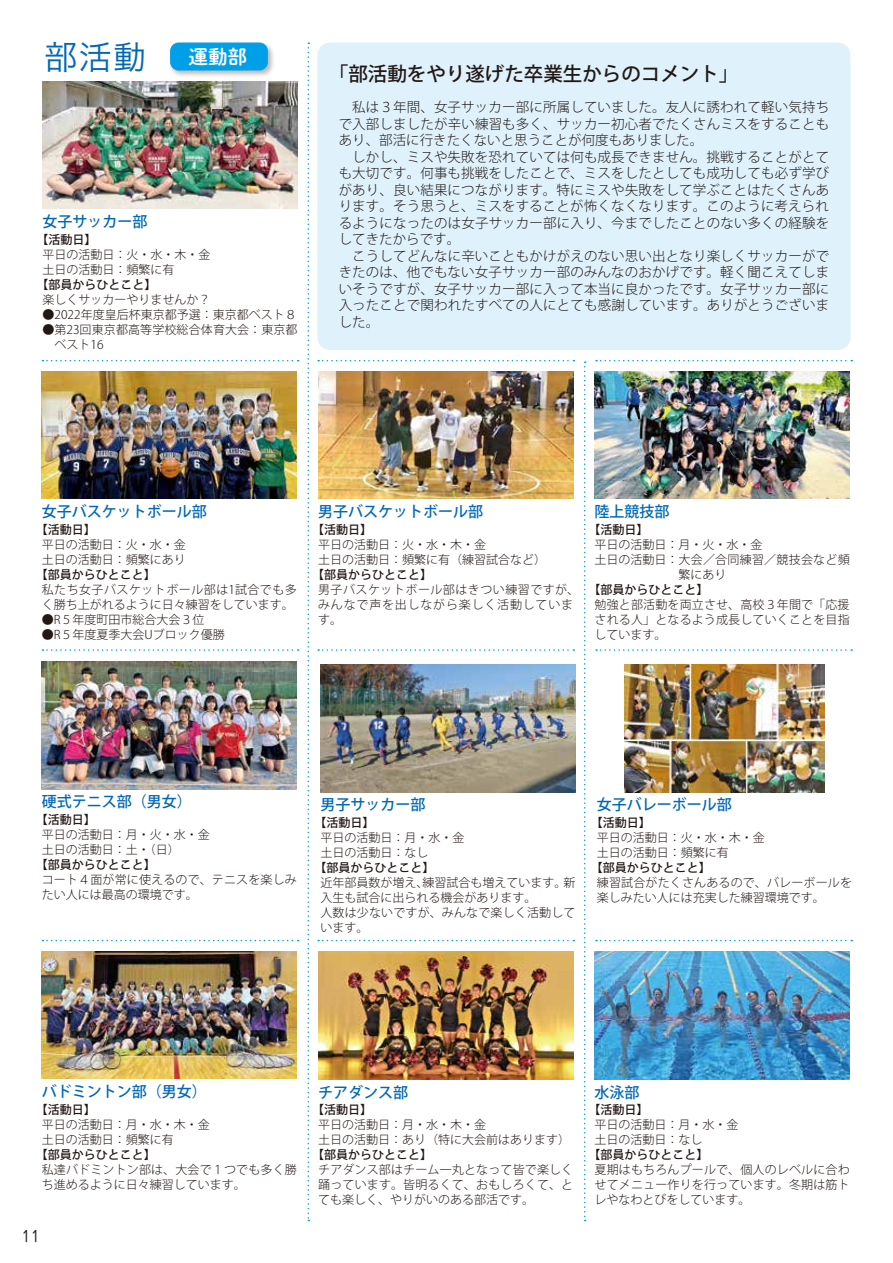
<style>
.page{position:relative;width:893px;height:1263px;background:#fff}
.page>*{position:absolute;margin:0;border:0;box-sizing:border-box;transform-origin:0 0}
.t1{font:34.5px "Koburina Go Std N W3";color:#0068b7}
.t2{font:500 19.5px "Koz Go Pr 6 N";color:#221815}
.t3{font:19.5px "Shuei M Go Std B";color:#fff}
.t4{font:500 15px "Koz Go Pr 6 N";color:#0068b7}
.t5{font:15px "Jun 201 Pro";color:#221815}
.t6{font:300 13.5px/16.5px "Koz Go Pr 6 N";letter-spacing:.01em;color:#221815}
.t7{font:300 12px/15px "Koz Go Pr 6 N";color:#221815}
.t8{font:500 12px "Koz Go Pr 6 N";color:#221815}
.t9{font:300 12px/15px "Koz Go Pr 6 N";letter-spacing:.055em;color:#221815}
.t10{font:300 12px "Koz Go Pr 6 N";letter-spacing:.02em;color:#221815}
</style>
<div class="page">
<svg style="left:308px;top:43px;width:1px;height:1178px"></svg>
<svg style="left:43px;top:360px;width:256px;height:1px"></svg>
<svg style="left:318px;top:360px;width:256px;height:1px"></svg>
<svg style="left:596px;top:360px;width:256px;height:1px"></svg>
<svg style="left:43px;top:649px;width:256px;height:2px"></svg>
<svg style="left:318px;top:649px;width:256px;height:2px"></svg>
<svg style="left:596px;top:649px;width:256px;height:2px"></svg>
<svg style="left:43px;top:940px;width:256px;height:1px"></svg>
<svg style="left:318px;top:940px;width:256px;height:1px"></svg>
<svg style="left:596px;top:940px;width:256px;height:1px"></svg>
<svg style="left:584px;top:361px;width:2px;height:860px"></svg>
<div style="left:168px;top:41px;width:107px;height:37px;background:#221815;opacity:.3"></div>
<div style="left:170px;top:43px;width:98px;height:28px;background:#00a0e9;border-radius:9px"></div>
<img style="left:43px;top:81px;width:255px;height:128px">
<img style="left:42px;top:371px;width:255px;height:128px">
<img style="left:42px;top:661px;width:255px;height:128px">
<img style="left:42px;top:951px;width:255px;height:128px">
<img style="left:318px;top:371px;width:255px;height:128px">
<img style="left:320px;top:665px;width:256px;height:127px">
<img style="left:318px;top:952px;width:255px;height:127px">
<img style="left:595px;top:371px;width:255px;height:128px">
<img style="left:624px;top:665px;width:200px;height:127px">
<img style="left:595px;top:952px;width:255px;height:127px">
<div style="left:317px;top:43px;width:533px;height:307px;background:#dff2fc;border-radius:13px"></div>
<h1 class="t1" style="left:44px;top:31px;width:105px">部活動</h1>
<h2 class="t3" style="left:189px;top:42px;width:60px">運動部</h2>
<p class="t4" style="left:43px;top:213px;width:106px">女子サッカー部</p>
<p class="t8" style="left:37px;top:232px;width:61px">【活動日】</p>
<p class="t7" style="left:43px;top:247px;width:170px">平日の活動日：火・水・木・金土日の活動日：頻繁に有</p>
<p class="t8" style="left:37px;top:277px;width:121px">【部員からひとこと】</p>
<p class="t7" style="left:43px;top:292px;width:170px">楽しくサッカーやりませんか？</p>
<p class="t7" style="left:43px;top:307px;width:256px">●2022年度皇后杯東京都予選：東京都ベスト８</p>
<p class="t7" style="left:55px;top:322px;width:245px;text-indent:-12px">●第23回東京都高等学校総合体育大会：東京都ベスト16</p>
<h2 class="t2" style="left:329px;top:63px;width:411px">「部活動をやり遂げた卒業生からのコメント」</h2>
<p class="t6" style="left:339px;top:99px;width:492px">　私は３年間、女子サッカー部に所属していました。友人に誘われて軽い気持ちで入部しましたが辛い練習も多く、サッカー初心者でたくさんミスをすることもあり、部活に行きたくないと思うことが何度もありました。<br>　しかし、ミスや失敗を恐れていては何も成長できません。挑戦することがとても大切です。何事も挑戦をしたことで、ミスをしたとしても成功しても必ず学びがあり、良い結果につながります。特にミスや失敗をして学ぶことはたくさんあります。そう思うと、ミスをすることが怖くなくなります。このように考えられるようになったのは女子サッカー部に入り、今までしたことのない多くの経験をしてきたからです。<br>　こうしてどんなに辛いこともかけがえのない思い出となり楽しくサッカーができたのは、他でもない女子サッカー部のみんなのおかげです。軽く聞こえてしまいそうですが、女子サッカー部に入って本当に良かったです。女子サッカー部に入ったことで関われたすべての人にとても感謝しています。ありがとうございました。</p>
<p class="t4" style="left:42px;top:503px;width:167px">女子バスケットボール部</p>
<p class="t8" style="left:36px;top:523px;width:61px">【活動日】</p>
<p class="t7" style="left:42px;top:537px;width:145px">平日の活動日：火・水・金土日の活動日：頻繁にあり</p>
<p class="t8" style="left:36px;top:568px;width:121px">【部員からひとこと】</p>
<p class="t7" style="left:42px;top:582px;width:257px">私たち女子バスケットボール部は1試合でも多く勝ち上がれるように日々練習をしています。</p>
<p class="t7" style="left:42px;top:612px;width:164px">●R５年度町田市総合大会３位</p>
<p class="t7" style="left:42px;top:627px;width:185px">●R５年度夏季大会Uブロック優勝</p>
<p class="t4" style="left:318px;top:503px;width:166px">男子バスケットボール部</p>
<p class="t8" style="left:312px;top:523px;width:61px">【活動日】</p>
<p class="t7" style="left:318px;top:537px;width:229px">平日の活動日：火・水・木・金<br>土日の活動日：頻繁に有（練習試合など）</p>
<p class="t8" style="left:312px;top:568px;width:121px">【部員からひとこと】</p>
<p class="t9" style="left:318px;top:582px;width:263px">男子バスケットボール部はきつい練習ですが、みんなで声を出しながら楽しく活動しています。</p>
<p class="t4" style="left:595px;top:503px;width:76px">陸上競技部</p>
<p class="t8" style="left:589px;top:523px;width:61px">【活動日】</p>
<p class="t7" style="left:595px;top:537px;width:169px">平日の活動日：月・火・水・金</p>
<p class="t10" style="left:595px;top:553px;width:257px">土日の活動日：大会／合同練習／競技会など頻</p>
<p class="t7" style="left:679px;top:567px;width:49px">繁にあり</p>
<p class="t8" style="left:589px;top:583px;width:121px">【部員からひとこと】</p>
<p class="t7" style="left:595px;top:597px;width:257px;text-align:justify">勉強と部活動を両立させ、高校３年間で「応援される人」となるよう成長していくことを目指しています。</p>
<p class="t4" style="left:42px;top:793px;width:151px">硬式テニス部（男女）</p>
<p class="t8" style="left:36px;top:813px;width:61px">【活動日】</p>
<p class="t7" style="left:42px;top:827px;width:170px">平日の活動日：月・火・水・金土日の活動日：土・（日）</p>
<p class="t8" style="left:36px;top:858px;width:121px">【部員からひとこと】</p>
<p class="t7" style="left:42px;top:872px;width:257px">コート４面が常に使えるので、テニスを楽しみたい人には最高の環境です。</p>
<p class="t4" style="left:320px;top:796px;width:106px">男子サッカー部</p>
<p class="t8" style="left:314px;top:816px;width:61px">【活動日】</p>
<p class="t7" style="left:320px;top:830px;width:145px">平日の活動日：月・水・金土日の活動日：なし</p>
<p class="t8" style="left:314px;top:861px;width:121px">【部員からひとこと】</p>
<p class="t7" style="left:320px;top:875px;width:257px">近年部員数が増え、練習試合も増えています。新入生も試合に出られる機会があります。<br>人数は少ないですが、みんなで楽しく活動しています。</p>
<p class="t4" style="left:597px;top:796px;width:136px">女子バレーボール部</p>
<p class="t8" style="left:591px;top:816px;width:61px">【活動日】</p>
<p class="t7" style="left:597px;top:830px;width:169px">平日の活動日：火・水・木・金土日の活動日：頻繁に有</p>
<p class="t8" style="left:591px;top:861px;width:121px">【部員からひとこと】</p>
<p class="t7" style="left:597px;top:875px;width:257px">練習試合がたくさんあるので、バレーボールを楽しみたい人には充実した練習環境です。</p>
<p class="t4" style="left:42px;top:1083px;width:167px">バドミントン部（男女）</p>
<p class="t8" style="left:36px;top:1102px;width:61px">【活動日】</p>
<p class="t7" style="left:42px;top:1117px;width:170px">平日の活動日：月・水・木・金土日の活動日：頻繁に有</p>
<p class="t8" style="left:36px;top:1147px;width:121px">【部員からひとこと】</p>
<p class="t7" style="left:42px;top:1162px;width:257px">私達バドミントン部は、大会で１つでも多く勝ち進めるように日々練習しています。</p>
<p class="t5" style="left:21px;top:1224px;width:20px">11</p>
<p class="t4" style="left:318px;top:1083px;width:91px">チアダンス部</p>
<p class="t8" style="left:312px;top:1103px;width:61px">【活動日】</p>
<p class="t7" style="left:318px;top:1118px;width:253px">平日の活動日：月・水・木・金<br>土日の活動日：あり（特に大会前はあります）</p>
<p class="t8" style="left:312px;top:1148px;width:121px">【部員からひとこと】</p>
<p class="t7" style="left:318px;top:1163px;width:257px;text-align:justify">チアダンス部はチーム一丸となって皆で楽しく踊っています。皆明るくて、おもしろくて、とても楽しく、やりがいのある部活です。</p>
<p class="t4" style="left:595px;top:1083px;width:46px">水泳部</p>
<p class="t8" style="left:589px;top:1103px;width:61px">【活動日】</p>
<p class="t7" style="left:595px;top:1118px;width:145px">平日の活動日：月・水・金土日の活動日：なし</p>
<p class="t8" style="left:589px;top:1148px;width:121px">【部員からひとこと】</p>
<p class="t7" style="left:595px;top:1163px;width:257px;text-align:justify">夏期はもちろんプールで、個人のレベルに合わせてメニュー作りを行っています。冬期は筋トレやなわとびをしています。</p>
</div>
